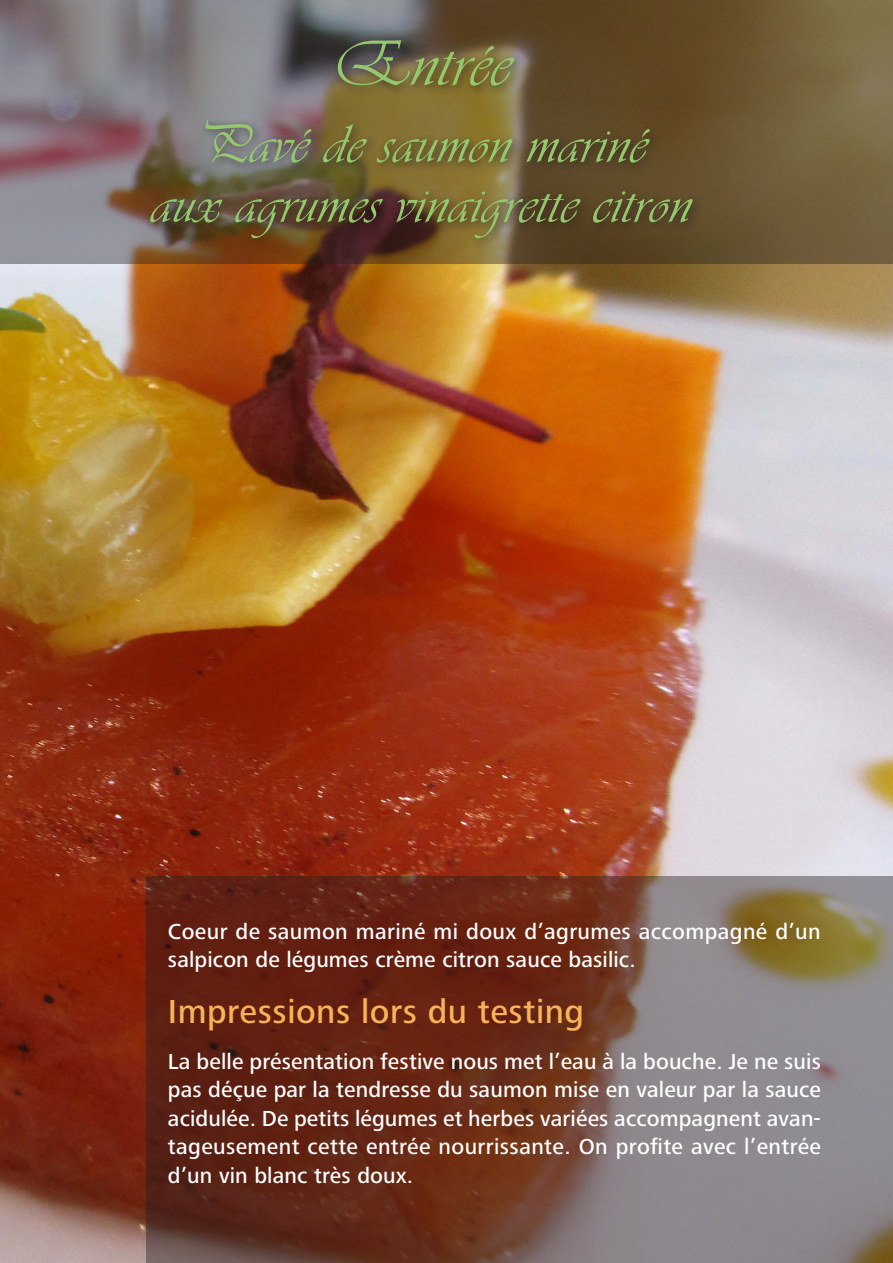
<style>
.page{position:relative;width:893px;height:1263px;background:#fff}
.page>*{position:absolute;margin:0;border:0;box-sizing:border-box;transform-origin:0 0}
.Titre_Menu{font:67.5px "Vivaldii";letter-spacing:.015em;color:#95c86d}
.Titre_Menu-2{font:57px "Vivaldii";letter-spacing:.015em;color:#95c86d}
.Petit_titre_menu{font:500 34.5px "Frutiger Next Pro";letter-spacing:.015em;color:#fbb256}
.Basic_menu{font:500 22.5px/28.5px "Frutiger Next Pro";letter-spacing:.015em;color:#fff}
</style>
<div class="page">
<img style="left:0;top:264px;width:893px;height:999px">
<hr style="left:0;top:0;width:1px;height:568px;background:#231f20">
<svg style="left:0;top:0;width:893px;height:264px;background:#776754"></svg>
<div style="left:145px;top:35px;width:559px;height:214px;background:#231f20;opacity:.75"></div>
<svg style="left:147px;top:876px;width:746px;height:387px;background:#734c41"></svg>
<p class="Titre_Menu" style="left:332px;top:24px;width:180px">Entrée</p>
<p class="Titre_Menu-2" style="left:196px;top:111px;width:452px">Pavé de saumon mariné</p>
<p class="Titre_Menu-2" style="left:151px;top:171px;width:542px">aux agrumes vinaigrette citron</p>
<p class="Basic_menu" style="left:168px;top:917px;width:654px">Coeur de saumon mariné mi doux d’agrumes accompagné d’un salpicon de légumes crème citron sauce basilic.</p>
<p class="Petit_titre_menu" style="left:168px;top:992px;width:418px">Impressions lors du testing</p>
<p class="Basic_menu" style="left:168px;top:1047px;width:655px;text-align:justify">La belle présentation festive nous met l’eau à la bouche. Je ne suis pas déçue par la tendresse du saumon mise en valeur par la sauce acidulée. De petits légumes et herbes variées accompagnent avan&shy;tageusement cette entrée nourrissante. On profite avec l’entrée d’un vin blanc très doux.</p>
</div>
